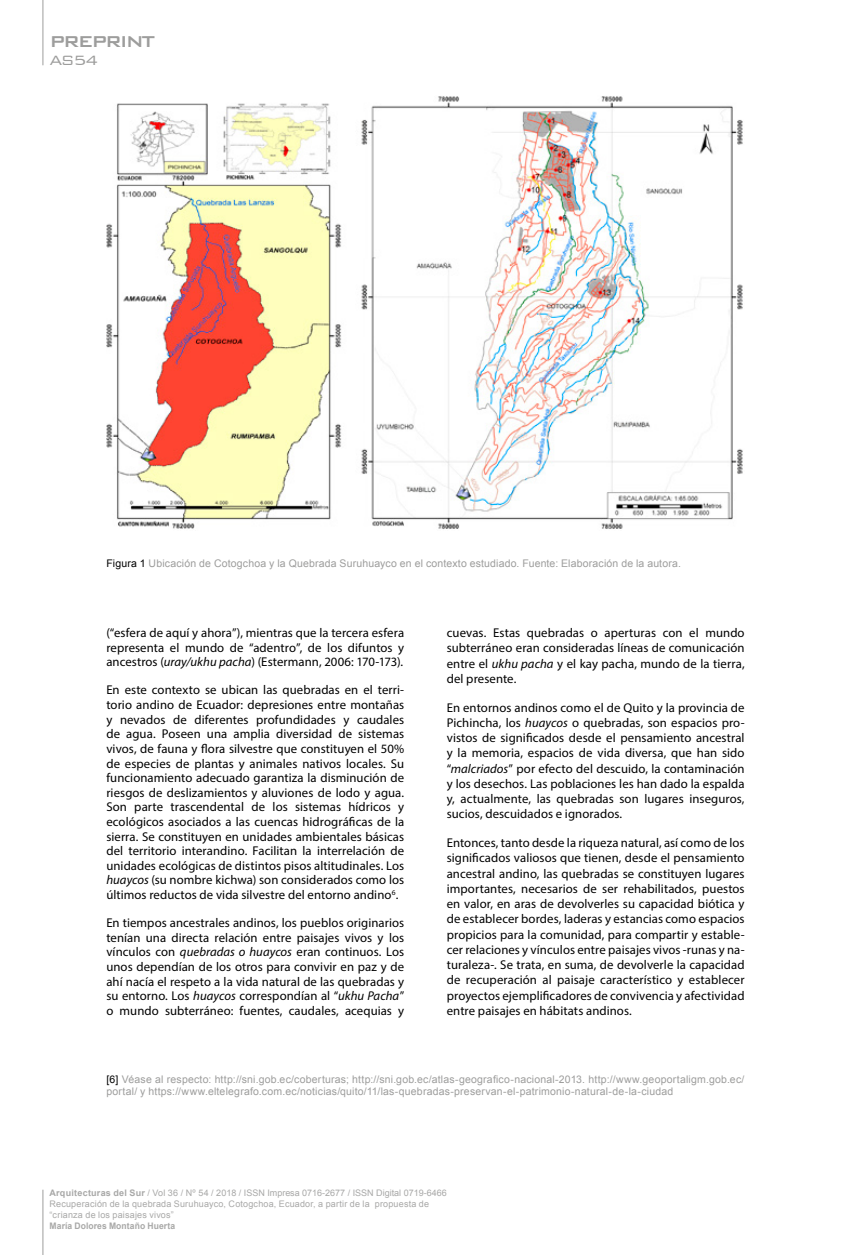
<style>
.page{position:relative;width:851px;height:1255px;background:#fff}
.page>*{position:absolute;margin:0;border:0;box-sizing:border-box;transform-origin:0 0}
.t1{font:500 21px "Bank Gothic BT";letter-spacing:-.1em;color:#9d9d9c}
.t2{font:300 18px "Bank Gothic BT";color:#9d9d9c}
.t3{font:12.75px/14.5px "Myriad Pro";letter-spacing:.005em;color:#000;text-align:justify}
.t4{font:10.5px/12px "Arial";letter-spacing:.015em;color:#9d9d9c}
.t5{font:9px/10.8px "Arial";letter-spacing:.02em;color:#a8a8a7}
.t6{font:700 9px "Arial";letter-spacing:.01em;color:#a8a8a7;scale:.95 1}
.s1{color:#000}
.s2{font-style:italic}
.s3{font-weight:700}
</style>
<div class="page">
<hr style="left:43px;top:1189px;width:1px;height:65px;background:#9d9d9c">
<hr style="left:43px;top:0;width:1px;height:65px;background:#9d9d9c">
<img style="left:106px;top:96px;width:637px;height:434px">
<h1 class="t1" style="left:49px;top:30px;width:107px">PREPRINT</h1>
<h2 class="t2" style="left:49px;top:51px;width:50px">AS54</h2>
<p class="t4" style="left:106px;top:557px;width:576px"><span class="s1">Figura 1</span> Ubicación de Cotogchoa y la Quebrada Suruhuayco en el contexto estudiado. Fuente: Elaboración de la autora.</p>
<p class="t3" style="left:106px;top:625px;width:299px">(“esfera de aquí y ahora”), mientras que la tercera esfera representa el mundo de “adentro”, de los difuntos y ancestros (<span class="s2">uray/ukhu pacha</span>) (Estermann, 2006: 170-173).</p>
<p class="t3" style="left:106px;top:682px;width:299px">En este contexto se ubican las quebradas en el terri&shy;torio andino de Ecuador: depresiones entre montañas y nevados de diferentes profundidades y caudales de agua. Poseen una amplia diversidad de sistemas vivos, de fauna y flora silvestre que constituyen el 50% de especies de plantas y animales nativos locales. Su funcionamiento adecuado garantiza la disminución de riesgos de deslizamientos y aluviones de lodo y agua.<br>Son parte trascendental de los sistemas hídricos y ecológicos asociados a las cuencas hidrográficas de la sierra. Se constituyen en unidades ambientales básicas del territorio interandino. Facilitan la interrelación de unidades ecológicas de distintos pisos altitudinales. Los <span class="s2">huaycos</span> (su nombre kichwa) son considerados como los últimos reductos de vida silvestre del entorno andino<sup>6</sup>.</p>
<p class="t3" style="left:106px;top:915px;width:299px">En tiempos ancestrales andinos, los pueblos originarios tenían una directa relación entre paisajes vivos y los vínculos con <span class="s2">quebradas o huaycos</span> eran continuos. Los unos dependían de los otros para convivir en paz y de ahí nacía el respeto a la vida natural de las quebradas y su entorno. Los <span class="s2">huaycos</span> correspondían al “<span class="s2">ukhu Pacha</span>” o mundo subterráneo: fuentes, caudales, acequias y</p>
<p class="t3" style="left:446px;top:625px;width:299px;line-height:15.3px">cuevas. Estas quebradas o aperturas con el mundo subterráneo eran consideradas líneas de comunicación entre el <span class="s2">ukhu pacha</span> y el kay pacha, mundo de la tierra, del presente.</p>
<p class="t3" style="left:446px;top:699px;width:299px;line-height:15.3px">En entornos andinos como el de Quito y la provincia de Pichincha, los <span class="s2">huaycos</span> o quebradas, son espacios pro&shy;vistos de significados desde el pensamiento ancestral y la memoria, espacios de vida diversa, que han sido “<span class="s2">malcriados</span>” por efecto del descuido, la contaminación y los desechos. Las poblaciones les han dado la espalda y, actualmente, las quebradas son lugares inseguros, sucios, descuidados e ignorados.</p>
<p class="t3" style="left:446px;top:835px;width:299px;line-height:15.3px">Entonces, tanto desde la riqueza natural, así como de los significados valiosos que tienen, desde el pensamiento ancestral andino, las quebradas se constituyen lugares importantes, necesarios de ser rehabilitados, puestos en valor, en aras de devolverles su capacidad biótica y de establecer bordes, laderas y estancias como espacios propicios para la comunidad, para compartir y estable&shy;cer relaciones y vínculos entre paisajes vivos -runas y na&shy;turaleza-. Se trata, en suma, de devolverle la capacidad de recuperación al paisaje característico y establecer proyectos ejemplificadores de convivencia y afectividad entre paisajes en hábitats andinos.</p>
<p class="t4" style="left:106px;top:1073px;width:639px"><span class="s1">[6]</span> Véase al respecto: http://sni.gob.ec/coberturas; http://sni.gob.ec/atlas-geografico-nacional-2013. http://www.geoportaligm.gob.ec/ portal/ y https://www.eltelegrafo.com.ec/noticias/quito/11/las-quebradas-preservan-el-patrimonio-natural-de-la-ciudad</p>
<p class="t5" style="left:49px;top:1187px;width:398px"><span class="s3">Arquitecturas del Sur</span> / Vol 36 / Nº 54 / 2018 / ISSN Impresa 0716-2677 / ISSN Digital 0719-6466<br>Recuperación de la quebrada Suruhuayco, Cotogchoa, Ecuador, a partir de la propuesta de “crianza de los paisajes vivos”</p>
<p class="t6" style="left:49px;top:1219px;width:134px">María Dolores Montaño Huerta</p>
</div>
